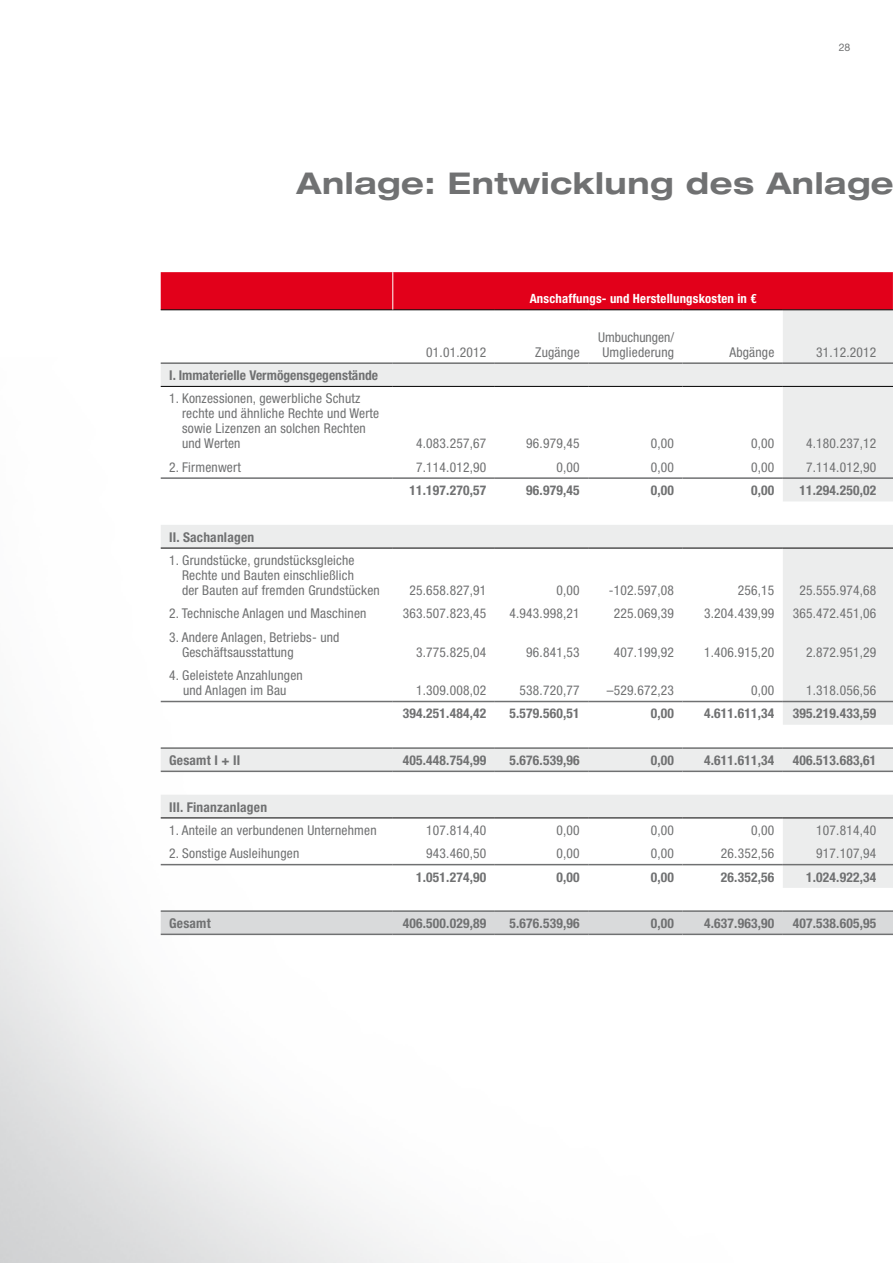
<style>
.page{position:relative;width:893px;height:1263px;background:#fff}
.page>*{position:absolute;margin:0;border:0;box-sizing:border-box;transform-origin:0 0}
.t1{font:700 expanded 30px "Helvetica Neue";letter-spacing:.02em;color:#707172}
.t2{font:condensed 13.5px/15px "Helvetica Neue";letter-spacing:.015em;color:#707172}
.t3{font:700 condensed 13.5px "Helvetica Neue";letter-spacing:.015em;color:#707172}
.t4{font:700 condensed 12.75px "Helvetica Neue";letter-spacing:.015em;color:#fff}
.t5{font:10.5px "Helvetica Neue";color:#707172}
</style>
<div class="page">
<svg style="left:161px;top:310px;width:732px;height:578px"></svg>
<svg style="left:161px;top:525px;width:732px;height:293px"></svg>
<div style="left:161px;top:272px;width:732px;height:38px;background:#e2001a"></div>
<hr style="left:393px;top:386px;width:102px;height:1px;background:#000">
<hr style="left:393px;top:548px;width:102px;height:1px;background:#000">
<hr style="left:495px;top:386px;width:93px;height:1px;background:#000">
<hr style="left:495px;top:548px;width:93px;height:1px;background:#000">
<hr style="left:588px;top:386px;width:95px;height:1px;background:#000">
<hr style="left:588px;top:548px;width:95px;height:1px;background:#000">
<hr style="left:683px;top:386px;width:100px;height:1px;background:#000">
<hr style="left:683px;top:548px;width:100px;height:1px;background:#000">
<hr style="left:783px;top:386px;width:110px;height:1px;background:#000">
<hr style="left:783px;top:548px;width:110px;height:1px;background:#000">
<hr style="left:161px;top:386px;width:232px;height:1px;background:#000">
<hr style="left:161px;top:548px;width:232px;height:1px;background:#000">
<hr style="left:393px;top:818px;width:102px;height:1px;background:#000">
<hr style="left:495px;top:818px;width:93px;height:1px;background:#000">
<hr style="left:588px;top:818px;width:95px;height:1px;background:#000">
<hr style="left:683px;top:818px;width:100px;height:1px;background:#000">
<hr style="left:783px;top:818px;width:110px;height:1px;background:#000">
<hr style="left:161px;top:818px;width:232px;height:1px;background:#000">
<hr style="left:161px;top:770px;width:232px;height:2px;background:#707172">
<hr style="left:393px;top:770px;width:102px;height:2px;background:#707172">
<hr style="left:495px;top:770px;width:93px;height:2px;background:#707172">
<hr style="left:588px;top:770px;width:95px;height:2px;background:#707172">
<hr style="left:683px;top:770px;width:100px;height:2px;background:#707172">
<hr style="left:783px;top:770px;width:110px;height:2px;background:#707172">
<svg style="left:161px;top:910px;width:732px;height:25px;background:#cdcecf"></svg>
<hr style="left:161px;top:701px;width:232px;height:1px;background:#707172">
<hr style="left:393px;top:701px;width:102px;height:1px;background:#707172">
<hr style="left:495px;top:701px;width:93px;height:1px;background:#707172">
<hr style="left:588px;top:701px;width:95px;height:1px;background:#707172">
<hr style="left:683px;top:701px;width:100px;height:1px;background:#707172">
<hr style="left:783px;top:701px;width:110px;height:1px;background:#707172">
<hr style="left:892px;top:272px;width:1px;height:37px;background:#fff">
<hr style="left:392px;top:272px;width:1px;height:37px;background:#fff">
<hr style="left:161px;top:864px;width:232px;height:1px;background:#707172">
<hr style="left:393px;top:864px;width:102px;height:1px;background:#707172">
<hr style="left:495px;top:864px;width:93px;height:1px;background:#707172">
<hr style="left:588px;top:864px;width:95px;height:1px;background:#707172">
<hr style="left:683px;top:864px;width:100px;height:1px;background:#707172">
<hr style="left:783px;top:864px;width:110px;height:1px;background:#707172">
<hr style="left:161px;top:362px;width:232px;height:2px;background:#707172">
<hr style="left:393px;top:362px;width:102px;height:2px;background:#707172">
<hr style="left:495px;top:362px;width:93px;height:2px;background:#707172">
<hr style="left:588px;top:362px;width:95px;height:2px;background:#707172">
<hr style="left:683px;top:362px;width:100px;height:2px;background:#707172">
<hr style="left:783px;top:362px;width:110px;height:2px;background:#707172">
<hr style="left:161px;top:477px;width:232px;height:2px;background:#707172">
<hr style="left:393px;top:477px;width:102px;height:2px;background:#707172">
<hr style="left:495px;top:477px;width:93px;height:2px;background:#707172">
<hr style="left:588px;top:477px;width:95px;height:2px;background:#707172">
<hr style="left:683px;top:477px;width:100px;height:2px;background:#707172">
<hr style="left:783px;top:477px;width:110px;height:2px;background:#707172">
<hr style="left:161px;top:747px;width:232px;height:2px;background:#707172">
<hr style="left:393px;top:747px;width:102px;height:2px;background:#707172">
<hr style="left:495px;top:747px;width:93px;height:2px;background:#707172">
<hr style="left:588px;top:747px;width:95px;height:2px;background:#707172">
<hr style="left:683px;top:747px;width:100px;height:2px;background:#707172">
<hr style="left:783px;top:747px;width:110px;height:2px;background:#707172">
<p class="t5" style="left:839px;top:41px;width:13px">28</p>
<h1 class="t1" style="left:297px;top:164px;width:599px">Anlage: Entwicklung des Anlage</h1>
<p class="t4" style="left:530px;top:291px;width:228px">Anschaffungs- und Herstellungskosten in €</p>
<p class="t3" style="left:169px;top:367px;width:210px">I. Immaterielle Vermögensgegenstände</p>
<p class="t2" style="left:182px;top:391px;width:199px;text-indent:-13px">1. Konzessionen, gewerbliche Schutz rechte und ähnliche Rechte und Werte sowie Lizenzen an solchen Rechten und Werten</p>
<p class="t2" style="left:426px;top:344px;width:62px">01.01.2012</p>
<p class="t2" style="left:535px;top:344px;width:46px">Zugänge</p>
<p class="t2" style="left:598px;top:329px;width:78px;text-align:center">Umbuchungen/<br>Umgliederung</p>
<p class="t2" style="left:729px;top:344px;width:46px">Abgänge</p>
<p class="t2" style="left:816px;top:344px;width:62px">31.12.2012</p>
<p class="t2" style="left:416px;top:436px;width:72px">4.083.257,67</p>
<p class="t2" style="left:526px;top:436px;width:55px">96.979,45</p>
<p class="t2" style="left:651px;top:436px;width:25px">0,00</p>
<p class="t2" style="left:751px;top:436px;width:25px">0,00</p>
<p class="t2" style="left:806px;top:436px;width:72px">4.180.237,12</p>
<p class="t2" style="left:169px;top:459px;width:73px">2. Firmenwert</p>
<p class="t2" style="left:416px;top:459px;width:72px">7.114.012,90</p>
<p class="t2" style="left:556px;top:459px;width:25px">0,00</p>
<p class="t2" style="left:651px;top:459px;width:25px">0,00</p>
<p class="t2" style="left:751px;top:459px;width:25px">0,00</p>
<p class="t2" style="left:806px;top:459px;width:72px">7.114.012,90</p>
<p class="t3" style="left:409px;top:482px;width:78px">11.197.270,57</p>
<p class="t3" style="left:526px;top:482px;width:55px">96.979,45</p>
<p class="t3" style="left:651px;top:482px;width:25px">0,00</p>
<p class="t3" style="left:751px;top:482px;width:25px">0,00</p>
<p class="t3" style="left:799px;top:482px;width:78px">11.294.250,02</p>
<p class="t3" style="left:169px;top:529px;width:87px">II. Sachanlagen</p>
<p class="t2" style="left:182px;top:553px;width:199px;text-indent:-13px">1. Grundstücke, grundstücksgleiche<br>Rechte und Bauten einschließlich<br>der Bauten auf fremden Grundstücken</p>
<p class="t2" style="left:409px;top:583px;width:78px">25.658.827,91</p>
<p class="t2" style="left:556px;top:583px;width:25px">0,00</p>
<p class="t2" style="left:609px;top:583px;width:67px">-102.597,08</p>
<p class="t2" style="left:738px;top:583px;width:38px">256,15</p>
<p class="t2" style="left:799px;top:583px;width:78px">25.555.974,68</p>
<p class="t2" style="left:169px;top:606px;width:199px">2. Technische Anlagen und Maschinen</p>
<p class="t2" style="left:403px;top:606px;width:85px">363.507.823,45</p>
<p class="t2" style="left:509px;top:606px;width:72px">4.943.998,21</p>
<p class="t2" style="left:614px;top:606px;width:62px">225.069,39</p>
<p class="t2" style="left:704px;top:606px;width:72px">3.204.439,99</p>
<p class="t2" style="left:793px;top:606px;width:85px">365.472.451,06</p>
<p class="t2" style="left:182px;top:629px;width:159px;text-indent:-13px">3. Andere Anlagen, Betriebs- und<br>Geschäftsausstattung</p>
<p class="t2" style="left:416px;top:644px;width:72px">3.775.825,04</p>
<p class="t2" style="left:526px;top:644px;width:55px">96.841,53</p>
<p class="t2" style="left:614px;top:644px;width:62px">407.199,92</p>
<p class="t2" style="left:704px;top:644px;width:72px">1.406.915,20</p>
<p class="t2" style="left:806px;top:644px;width:72px">2.872.951,29</p>
<p class="t2" style="left:169px;top:668px;width:135px;text-align:center">4. Geleistete Anzahlungen und Anlagen im Bau</p>
<p class="t2" style="left:416px;top:683px;width:72px">1.309.008,02</p>
<p class="t2" style="left:519px;top:683px;width:62px">538.720,77</p>
<p class="t2" style="left:607px;top:683px;width:69px">–529.672,23</p>
<p class="t2" style="left:751px;top:683px;width:25px">0,00</p>
<p class="t2" style="left:806px;top:683px;width:72px">1.318.056,56</p>
<p class="t3" style="left:403px;top:705px;width:85px">394.251.484,42</p>
<p class="t3" style="left:509px;top:705px;width:72px">5.579.560,51</p>
<p class="t3" style="left:651px;top:705px;width:25px">0,00</p>
<p class="t3" style="left:704px;top:705px;width:72px">4.611.611,34</p>
<p class="t3" style="left:793px;top:705px;width:85px">395.219.433,59</p>
<p class="t3" style="left:169px;top:752px;width:73px">Gesamt I + II</p>
<p class="t3" style="left:403px;top:752px;width:85px">405.448.754,99</p>
<p class="t3" style="left:509px;top:752px;width:72px">5.676.539,96</p>
<p class="t3" style="left:651px;top:752px;width:25px">0,00</p>
<p class="t3" style="left:704px;top:752px;width:72px">4.611.611,34</p>
<p class="t3" style="left:793px;top:752px;width:85px">406.513.683,61</p>
<p class="t3" style="left:169px;top:798px;width:99px">III. Finanzanlagen</p>
<p class="t2" style="left:169px;top:822px;width:209px">1. Anteile an verbundenen Unternehmen</p>
<p class="t2" style="left:426px;top:822px;width:62px">107.814,40</p>
<p class="t2" style="left:556px;top:822px;width:25px">0,00</p>
<p class="t2" style="left:651px;top:822px;width:25px">0,00</p>
<p class="t2" style="left:751px;top:822px;width:25px">0,00</p>
<p class="t2" style="left:816px;top:822px;width:62px">107.814,40</p>
<p class="t2" style="left:169px;top:846px;width:132px">2. Sonstige Ausleihungen</p>
<p class="t2" style="left:426px;top:846px;width:62px">943.460,50</p>
<p class="t2" style="left:556px;top:846px;width:25px">0,00</p>
<p class="t2" style="left:651px;top:846px;width:25px">0,00</p>
<p class="t2" style="left:721px;top:846px;width:55px">26.352,56</p>
<p class="t2" style="left:816px;top:846px;width:62px">917.107,94</p>
<p class="t3" style="left:416px;top:868px;width:72px">1.051.274,90</p>
<p class="t3" style="left:556px;top:868px;width:25px">0,00</p>
<p class="t3" style="left:651px;top:868px;width:25px">0,00</p>
<p class="t3" style="left:721px;top:868px;width:55px">26.352,56</p>
<p class="t3" style="left:806px;top:868px;width:72px">1.024.922,34</p>
<p class="t3" style="left:169px;top:915px;width:43px">Gesamt</p>
<p class="t3" style="left:403px;top:915px;width:85px">406.500.029,89</p>
<p class="t3" style="left:509px;top:915px;width:72px">5.676.539,96</p>
<p class="t3" style="left:651px;top:915px;width:25px">0,00</p>
<p class="t3" style="left:704px;top:915px;width:72px">4.637.963,90</p>
<p class="t3" style="left:793px;top:915px;width:85px">407.538.605,95</p>
</div>
